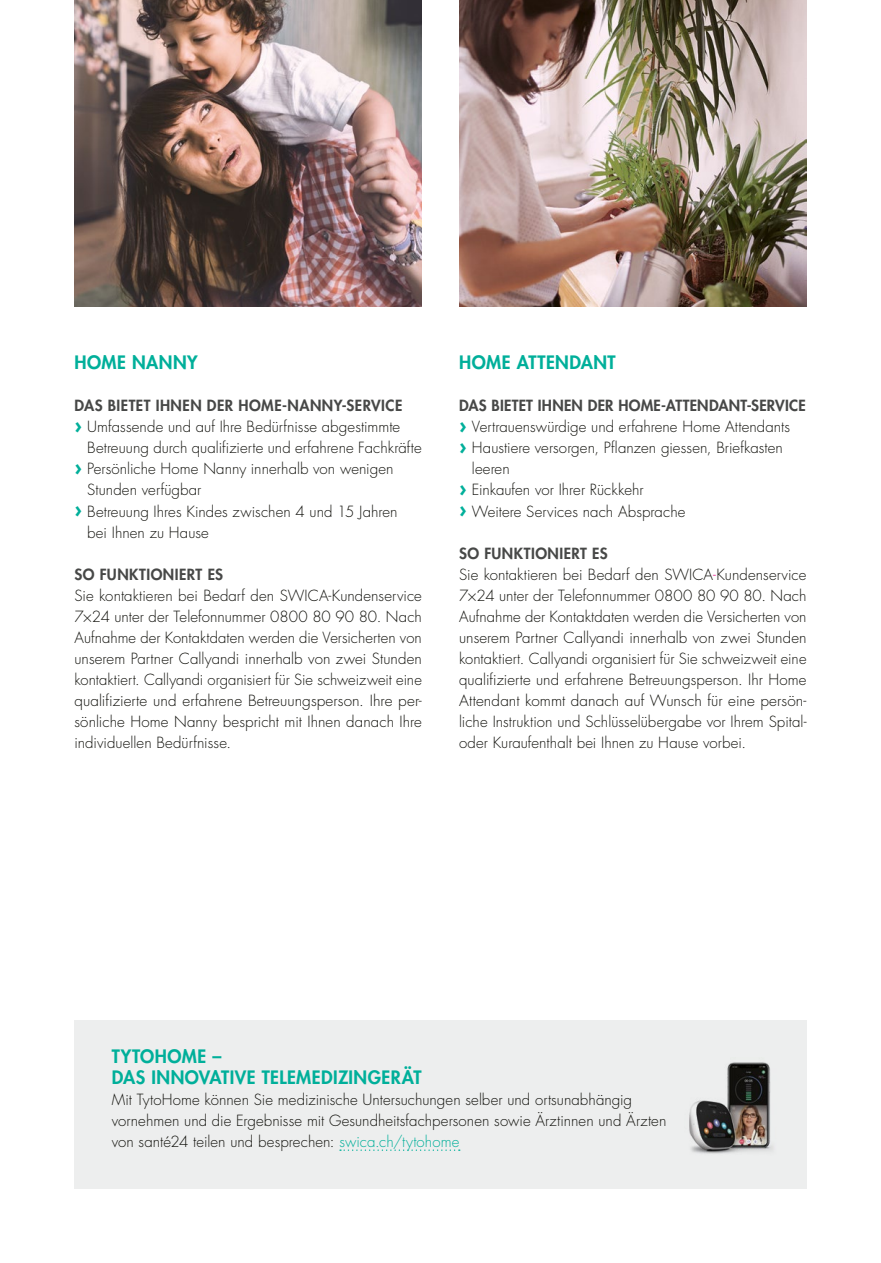
<style>
.page{position:relative;width:881px;height:1263px;background:#fff}
.page>*{position:absolute;margin:0;border:0;box-sizing:border-box;transform-origin:0 0}
.t1{font:800 18px/21px "Futura Std";letter-spacing:.02em;color:#00af9a}
.t2{font:300 15px/21px "Futura Std";letter-spacing:.005em;color:#12120d}
.t3{font:800 15px "Futura Std";letter-spacing:.025em;color:#474847}
.s1{font-weight:700;font-size:21px;color:#00af9a}
.s2{font-weight:800;color:#474847}
.s3{color:#e6007c}
.s4{color:#00af9a}
</style>
<div class="page">
<img style="left:74px;top:0;width:347px;height:306px">
<img style="left:459px;top:0;width:347px;height:306px">
<div style="left:74px;top:1020px;width:732px;height:168px;background:#edeeee"></div>
<svg style="left:340px;top:1149px;width:119px;height:2px"></svg>
<img style="left:689px;top:1062px;width:84px;height:92px">
<p class="t1" style="left:74px;top:352px;width:125px">HOME NANNY</p>
<p class="t3" style="left:74px;top:396px;width:329px">DAS BIETET IHNEN DER HOME-NANNY-SERVICE</p>
<p class="t2" style="left:74px;top:417px;width:327px"><span class="s1">›</span> Umfassende und auf Ihre Bedürfnisse abgestimmte</p>
<p class="t2" style="left:87px;top:438px;width:336px">Betreuung durch qualifizierte und erfahrene Fachkräfte</p>
<p class="t2" style="left:74px;top:459px;width:320px"><span class="s1">›</span> Persönliche Home Nanny innerhalb von wenigen</p>
<p class="t2" style="left:87px;top:480px;width:116px">Stunden verfügbar</p>
<p class="t2" style="left:74px;top:501px;width:324px"><span class="s1">›</span> Betreuung Ihres Kindes zwischen 4 und 15 Jahren</p>
<p class="t2" style="left:87px;top:522px;width:123px">bei Ihnen zu Hause</p>
<p class="t3" style="left:74px;top:564px;width:150px">SO FUNKTIONIERT ES</p>
<p class="t2" style="left:74px;top:585px;width:349px;text-align:justify">Sie kontaktieren bei Bedarf den SWICA-Kundenservice 7×24 unter der Telefonnummer 0800 80 90 80. Nach Aufnahme der Kontaktdaten werden die Versicherten von unserem Partner Callyandi innerhalb von zwei Stunden kontaktiert. Callyandi organisiert für Sie schweizweit eine qualifizierte und erfahrene Betreuungsperson. Ihre per&shy;sönliche Home Nanny bespricht mit Ihnen danach Ihre individuellen Bedürfnisse.</p>
<p class="t1" style="left:459px;top:352px;width:158px">HOME ATTENDANT</p>
<p class="t3" style="left:459px;top:396px;width:348px">DAS BIETET IHNEN DER HOME-ATTENDANT-SERVICE</p>
<p class="t2" style="left:459px;top:417px;width:332px"><span class="s1">›</span> Vertrauenswürdige und erfahrene Home Attendants</p>
<p class="t2" style="left:459px;top:438px;width:325px"><span class="s1">›</span> Haustiere versorgen, Pflanzen giessen, Briefkasten</p>
<p class="t2" style="left:471px;top:459px;width:39px">leeren</p>
<p class="t2" style="left:459px;top:480px;width:186px"><span class="s1">›</span> Einkaufen vor Ihrer Rückkehr</p>
<p class="t2" style="left:459px;top:501px;width:228px"><span class="s1">›</span> Weitere Services nach Absprache</p>
<p class="t2" style="left:459px;top:543px;width:349px"><span class="s2">SO FUNKTIONIERT ES<br></span>Sie kontaktieren bei Bedarf den SWICA<span class="s3">-</span>Kundenservice 7×24 unter der Telefonnummer 0800 80 90 80. Nach Aufnahme der Kontaktdaten werden die Versicherten von unserem Partner Callyandi innerhalb von zwei Stunden kontaktiert. Callyandi organisiert für Sie schweizweit eine qualifizierte und erfahrene Betreuungsperson. Ihr Home Attendant kommt danach auf Wunsch für eine persön&shy;liche Instruktion und Schlüsselübergabe vor Ihrem Spital&shy;oder Kuraufenthalt bei Ihnen zu Hause vorbei.</p>
<p class="t1" style="left:112px;top:1045px;width:311px">TYTOHOME –<br>DAS INNOVATIVE TELEMEDIZINGERÄT</p>
<p class="t2" style="left:112px;top:1089px;width:556px">Mit TytoHome können Sie medizinische Untersuchungen selber und ortsunabhängig vornehmen und die Ergebnisse mit Gesundheitsfachpersonen sowie Ärztinnen und Ärzten von santé24 teilen und besprechen: <span class="s4">swica.ch/tytohome</span></p>
</div>
